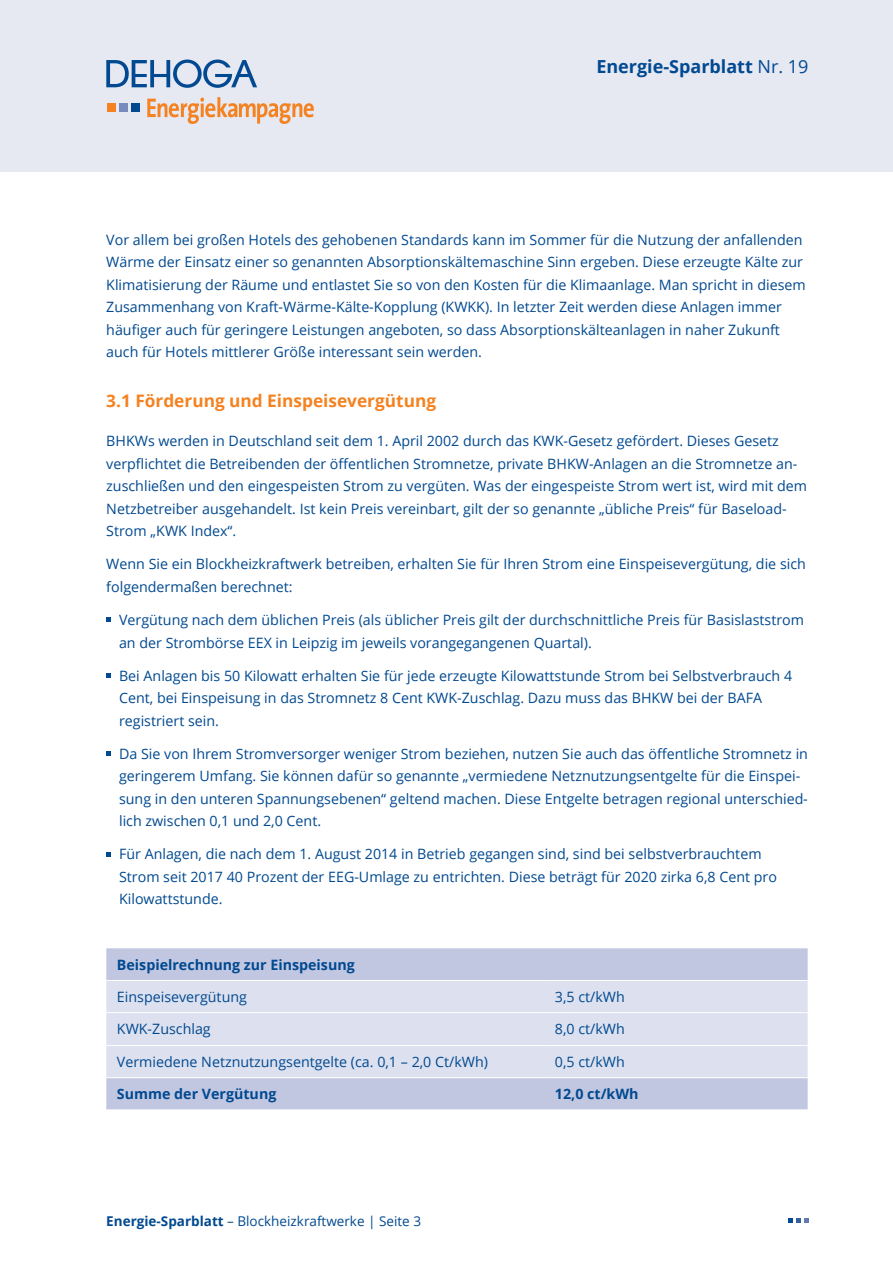
<style>
.page{position:relative;width:893px;height:1263px;background:#fff}
.page>*{position:absolute;margin:0;border:0;box-sizing:border-box;transform-origin:0 0}
.t1{font:700 18px "Open Sans";color:#014990}
.Headline_3{font:700 17.25px "Open Sans";color:#f58220}
.Fliesstext{font:14.25px/22.5px "Open Sans";color:#014990}
.Fliesstext-2{font:700 14.25px "Open Sans";color:#014990}
.t2{font:13.5px "Open Sans";color:#014990}
.s1{font-weight:400}
.s2{font-weight:700}
</style>
<div class="page">
<div style="left:0;top:0;width:893px;height:171px;background:#e6e8f2"></div>
<svg style="left:106px;top:60px;width:151px;height:28px"></svg>
<div style="left:132px;top:103px;width:8px;height:8px;background:#014990"></div>
<div style="left:119px;top:103px;width:8px;height:8px;background:#788bbc"></div>
<div style="left:107px;top:103px;width:8px;height:8px;background:#f58220"></div>
<svg style="left:147px;top:97px;width:167px;height:27px"></svg>
<svg style="left:788px;top:1218px;width:20px;height:4px"></svg>
<svg style="left:106px;top:618px;width:5px;height:4px"></svg>
<svg style="left:106px;top:673px;width:5px;height:5px"></svg>
<svg style="left:106px;top:751px;width:5px;height:5px"></svg>
<svg style="left:106px;top:852px;width:5px;height:4px"></svg>
<div style="left:106px;top:948px;width:702px;height:161px;background:#c1c7e1"></div>
<div style="left:106px;top:981px;width:702px;height:96px;background:#dde1ef"></div>
<hr style="left:106px;top:980px;width:438px;height:1px;background:#fff">
<hr style="left:544px;top:980px;width:264px;height:1px;background:#fff">
<hr style="left:106px;top:1012px;width:438px;height:1px;background:#fff">
<hr style="left:544px;top:1012px;width:264px;height:1px;background:#fff">
<hr style="left:106px;top:1045px;width:438px;height:1px;background:#fff">
<hr style="left:544px;top:1045px;width:264px;height:1px;background:#fff">
<hr style="left:106px;top:1077px;width:438px;height:1px;background:#fff">
<hr style="left:544px;top:1077px;width:264px;height:1px;background:#fff">
<p class="t1" style="left:596px;top:54px;width:214px">Energie-Sparblatt <span class="s1">Nr. 19</span></p>
<p class="Fliesstext" style="left:106px;top:228px;width:701px">Vor allem bei großen Hotels des gehobenen Standards kann im Sommer für die Nutzung der anfallenden Wärme der Einsatz einer so genannten Absorptionskältemaschine Sinn ergeben. Diese erzeugte Kälte zur Klimatisierung der Räume und entlastet Sie so von den Kosten für die Klimaanlage. Man spricht in diesem Zusammenhang von Kraft-Wärme-Kälte-Kopplung (KWKK). In letzter Zeit werden diese Anlagen immer häufiger auch für geringere Leistungen angeboten, so dass Absorptionskälteanlagen in naher Zukunft auch für Hotels mittlerer Größe interessant sein werden.</p>
<p class="Headline_3" style="left:106px;top:388px;width:331px">3.1 Förderung und Einspeisevergütung</p>
<p class="Fliesstext" style="left:106px;top:429px;width:702px">BHKWs werden in Deutschland seit dem 1. April 2002 durch das KWK-Gesetz gefördert. Dieses Gesetz verpflichtet die Betreibenden der öffentlichen Stromnetze, private BHKW-Anlagen an die Stromnetze an&shy;zuschließen und den eingespeisten Strom zu vergüten. Was der eingespeiste Strom wert ist, wird mit dem Netzbetreiber ausgehandelt. Ist kein Preis vereinbart, gilt der so genannte „übliche Preis“ für Baseload-Strom „KWK Index“.</p>
<p class="Fliesstext" style="left:106px;top:553px;width:701px">Wenn Sie ein Blockheizkraftwerk betreiben, erhalten Sie für Ihren Strom eine Einspeisevergütung, die sich folgendermaßen berechnet:</p>
<p class="Fliesstext" style="left:119px;top:608px;width:686px">Vergütung nach dem üblichen Preis (als üblicher Preis gilt der durchschnittliche Preis für Basislaststrom an der Strombörse EEX in Leipzig im jeweils vorangegangenen Quartal).</p>
<p class="Fliesstext" style="left:119px;top:664px;width:675px">Bei Anlagen bis 50 Kilowatt erhalten Sie für jede erzeugte Kilowattstunde Strom bei Selbstverbrauch 4<br>Cent, bei Einspeisung in das Stromnetz 8 Cent KWK-Zuschlag. Dazu muss das BHKW bei der BAFA registriert sein.</p>
<p class="Fliesstext" style="left:119px;top:742px;width:690px">Da Sie von Ihrem Stromversorger weniger Strom beziehen, nutzen Sie auch das öffentliche Stromnetz in geringerem Umfang. Sie können dafür so genannte „vermiedene Netznutzungsentgelte für die Einspei&shy;sung in den unteren Spannungsebenen“ geltend machen. Diese Entgelte betragen regional unterschied&shy;lich zwischen 0,1 und 2,0 Cent.</p>
<p class="Fliesstext" style="left:119px;top:843px;width:659px">Für Anlagen, die nach dem 1. August 2014 in Betrieb gegangen sind, sind bei selbstverbrauchtem<br>Strom seit 2017 40 Prozent der EEG-Umlage zu entrichten. Diese beträgt für 2020 zirka 6,8 Cent pro<br>Kilowattstunde.</p>
<p class="Fliesstext-2" style="left:117px;top:954px;width:239px">Beispielrechnung zur Einspeisung</p>
<p class="Fliesstext" style="left:117px;top:985px;width:132px">Einspeisevergütung</p>
<p class="Fliesstext" style="left:555px;top:985px;width:71px">3,5 ct/kWh</p>
<p class="Fliesstext" style="left:117px;top:1017px;width:95px">KWK-Zuschlag</p>
<p class="Fliesstext" style="left:555px;top:1017px;width:71px">8,0 ct/kWh</p>
<p class="Fliesstext" style="left:117px;top:1050px;width:373px">Vermiedene Netznutzungsentgelte (ca. 0,1 – 2,0 Ct/kWh)</p>
<p class="Fliesstext" style="left:555px;top:1050px;width:71px">0,5 ct/kWh</p>
<p class="Fliesstext-2" style="left:117px;top:1084px;width:161px">Summe der Vergütung</p>
<p class="Fliesstext-2" style="left:555px;top:1084px;width:85px">12,0 ct/kWh</p>
<p class="t2" style="left:106px;top:1211px;width:316px"><span class="s2">Energie-Sparblatt</span> – Blockheizkraftwerke | Seite 3</p>
</div>
